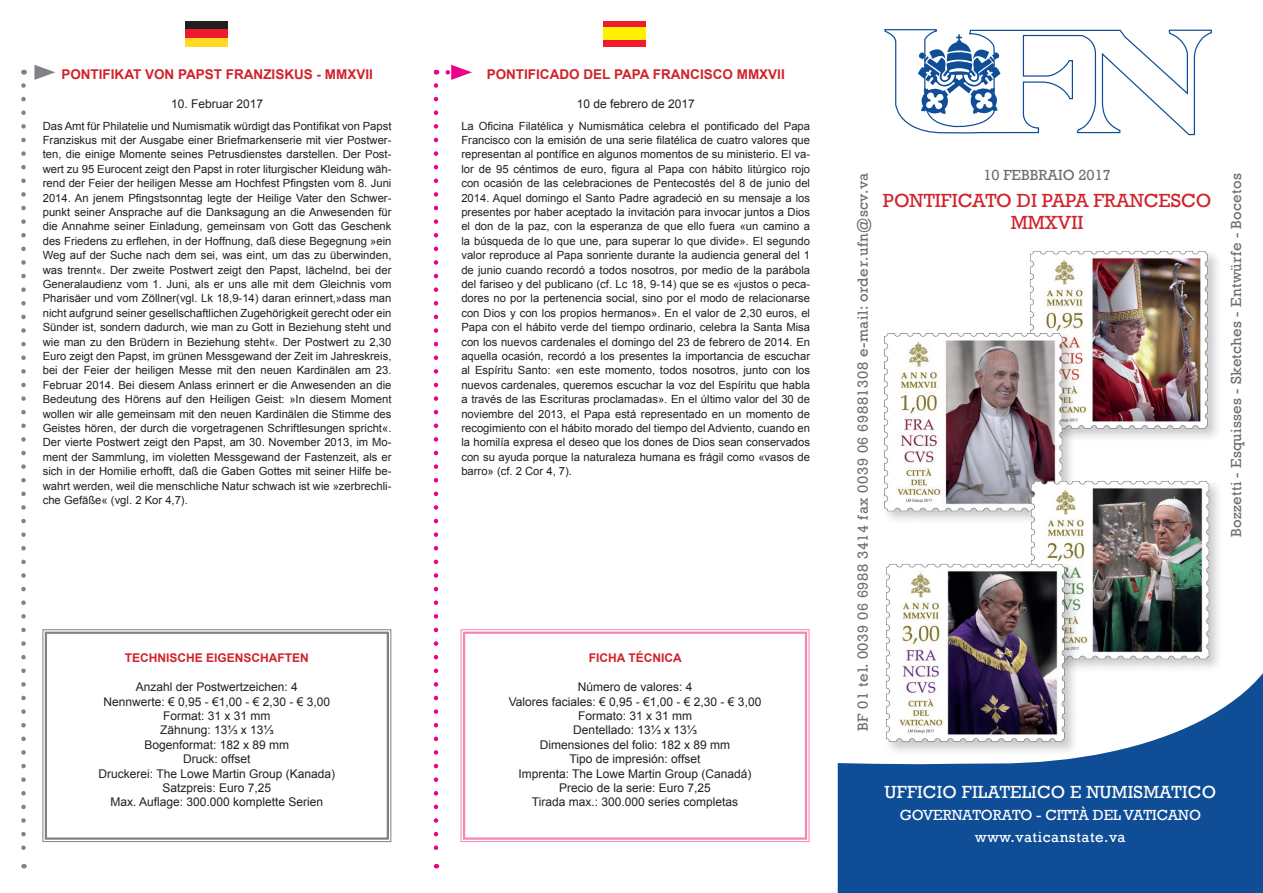
<style>
.page{position:relative;width:1263px;height:893px;background:#fff}
.page>*{position:absolute;margin:0;border:0;box-sizing:border-box;transform-origin:0 0}
.t1{font:19.5px/22.5px "Rockwell";color:#d1232a;text-align:center}
.t2{font:18px "Rockwell";letter-spacing:.01em;color:#fff}
.t3{font:15px "Rockwell";letter-spacing:.04em;color:#6c6d70}
.t4{font:15px/22.2px "Rockwell";color:#fff;text-align:center}
.t5{font:15px "Rockwell";letter-spacing:.02em;color:#6c6d70}
.t6{font:15px "Rockwell";color:#6c6d70}
.t7{font:700 13.5px "Arial";color:#d1232a}
.t8{font:12px/14.4px "Arial";color:#231f20;text-align:center}
.t9{font:700 12px "Arial";color:#d1232a}
.t10{font:11.25px/14.4px "Arial";color:#231f20;text-align:justify}
</style>
<div class="page">
<svg style="left:838px;top:673px;width:425px;height:220px;fill:#0f4d96"></svg>
<div style="left:185px;top:21px;width:42px;height:9px;background:#231f20"></div>
<div style="left:185px;top:38px;width:42px;height:9px;background:#ffd928"></div>
<div style="left:185px;top:30px;width:42px;height:8px;background:#ee1b2c"></div>
<div style="left:604px;top:21px;width:42px;height:25px;background:#ee1b2c"></div>
<div style="left:604px;top:28px;width:42px;height:12px;background:#fff101"></div>
<svg style="left:21px;top:85px;width:5px;height:783px"></svg>
<svg style="left:34px;top:65px;width:21px;height:15px"></svg>
<svg style="left:434px;top:85px;width:4px;height:783px"></svg>
<svg style="left:448px;top:65px;width:24px;height:15px"></svg>
<svg style="left:884px;top:29px;width:328px;height:107px"></svg>
<svg style="left:42px;top:629px;width:350px;height:213px"></svg>
<div style="left:45px;top:632px;width:344px;height:208px;border:2px solid #808285"></div>
<svg style="left:460px;top:629px;width:350px;height:213px"></svg>
<div style="left:463px;top:632px;width:344px;height:208px;border:2px solid #f287b6"></div>
<img style="left:1030px;top:251px;width:187px;height:187px">
<div style="left:881px;top:330px;width:195px;height:195px;background:#231f20;opacity:.25"></div>
<img style="left:881px;top:330px;width:185px;height:186px">
<div style="left:1028px;top:478px;width:196px;height:195px;background:#f8f8f8"></div>
<img style="left:1021px;top:471px;width:195px;height:194px">
<div style="left:884px;top:561px;width:195px;height:196px;background:#231f20;opacity:.25"></div>
<img style="left:877px;top:554px;width:198px;height:199px">
<p class="t7" style="left:61px;top:65px;width:313px">PONTIFIKAT VON PAPST FRANZISKUS - MMXVII</p>
<p class="t8" style="left:171px;top:97px;width:94px">10. Februar 2017</p>
<p class="t10" style="left:43px;top:118px;width:350px">Das Amt für Philatelie und Numismatik würdigt das Pontifikat von Papst Franziskus mit der Ausgabe einer Briefmarkenserie mit vier Postwer&shy;ten, die einige Momente seines Petrusdienstes darstellen. Der Post&shy;wert zu 95 Eurocent zeigt den Papst in roter liturgischer Kleidung wäh&shy;rend der Feier der heiligen Messe am Hochfest Pfingsten vom 8. Juni 2014. An jenem Pfingstsonntag legte der Heilige Vater den Schwer&shy;punkt seiner Ansprache auf die Danksagung an die Anwesenden für die Annahme seiner Einladung, gemeinsam von Gott das Geschenk des Friedens zu erflehen, in der Hoffnung, daß diese Begegnung »ein Weg auf der Suche nach dem sei, was eint, um das zu überwinden, was trennt«. Der zweite Postwert zeigt den Papst, lächelnd, bei der Generalaudienz vom 1. Juni, als er uns alle mit dem Gleichnis vom Pharisäer und vom Zöllner(vgl. Lk 18,9-14) daran erinnert,»dass man nicht aufgrund seiner gesellschaftlichen Zugehörigkeit gerecht oder ein Sünder ist, sondern dadurch, wie man zu Gott in Beziehung steht und wie man zu den Brüdern in Beziehung steht«. Der Postwert zu 2,30<br>Euro zeigt den Papst, im grünen Messgewand der Zeit im Jahreskreis, bei der Feier der heiligen Messe mit den neuen Kardinälen am 23.<br>Februar 2014. Bei diesem Anlass erinnert er die Anwesenden an die Bedeutung des Hörens auf den Heiligen Geist: »In diesem Moment wollen wir alle gemeinsam mit den neuen Kardinälen die Stimme des Geistes hören, der durch die vorgetragenen Schriftlesungen spricht«.<br>Der vierte Postwert zeigt den Papst, am 30. November 2013, im Mo&shy;ment der Sammlung, im violetten Messgewand der Fastenzeit, als er sich in der Homilie erhofft, daß die Gaben Gottes mit seiner Hilfe be&shy;wahrt werden, weil die menschliche Natur schwach ist wie »zerbrechli&shy;che Gefäße« (vgl. 2 Kor 4,7).</p>
<p class="t9" style="left:125px;top:650px;width:186px">TECHNISCHE EIGENSCHAFTEN</p>
<p class="t8" style="left:99px;top:680px;width:238px">Anzahl der Postwertzeichen: 4<br>Nennwerte: € 0,95 - €1,00 - € 2,30 - € 3,00<br>Format: 31 x 31 mm<br>Zähnung: 13⅓ x 13⅓<br>Bogenformat: 182 x 89 mm<br>Druck: offset<br>Druckerei: The Lowe Martin Group (Kanada)<br>Satzpreis: Euro 7,25<br>Max. Auflage: 300.000 komplette Serien</p>
<p class="t7" style="left:487px;top:65px;width:300px">PONTIFICADO DEL PAPA FRANCISCO MMXVII</p>
<p class="t8" style="left:577px;top:97px;width:120px">10 de febrero de 2017</p>
<p class="t10" style="left:461px;top:118px;width:350px">La Oficina Filatélica y Numismática celebra el pontificado del Papa Francisco con la emisión de una serie filatélica de cuatro valores que representan al pontífice en algunos momentos de su ministerio. El va&shy;lor de 95 céntimos de euro, figura al Papa con hábito litúrgico rojo con ocasión de las celebraciones de Pentecostés del 8 de junio del 2014. Aquel domingo el Santo Padre agradeció en su mensaje a los presentes por haber aceptado la invitación para invocar juntos a Dios el don de la paz, con la esperanza de que ello fuera «un camino a la búsqueda de lo que une, para superar lo que divide». El segundo valor reproduce al Papa sonriente durante la audiencia general del 1 de junio cuando recordó a todos nosotros, por medio de la parábola del fariseo y del publicano (cf. Lc 18, 9-14) que se es «justos o peca&shy;dores no por la pertenencia social, sino por el modo de relacionarse con Dios y con los propios hermanos». En el valor de 2,30 euros, el Papa con el hábito verde del tiempo ordinario, celebra la Santa Misa con los nuevos cardenales el domingo del 23 de febrero de 2014. En aquella ocasión, recordó a los presentes la importancia de escuchar al Espíritu Santo: «en este momento, todos nosotros, junto con los nuevos cardenales, queremos escuchar la voz del Espíritu que habla a través de las Escrituras proclamadas». En el último valor del 30 de noviembre del 2013, el Papa está representado en un momento de recogimiento con el hábito morado del tiempo del Adviento, cuando en la homilía expresa el deseo que los dones de Dios sean conservados con su ayuda porque la naturaleza humana es frágil como «vasos de barro» (cf. 2 Cor 4, 7).</p>
<p class="t9" style="left:589px;top:650px;width:94px">FICHA TÉCNICA</p>
<p class="t8" style="left:509px;top:680px;width:254px">Número de valores: 4<br>Valores faciales: € 0,95 - €1,00 - € 2,30 - € 3,00<br>Formato: 31 x 31 mm<br>Dentellado: 13⅓ x 13⅓<br>Dimensiones del folio: 182 x 89 mm<br>Tipo de impresión: offset<br>Imprenta: The Lowe Martin Group (Canadá)<br>Precio de la serie: Euro 7,25<br>Tirada max.: 300.000 series completas</p>
<h3 class="t6" style="left:983px;top:166px;width:129px">10 FEBBRAIO 2017</h3>
<h1 class="t1" style="left:883px;top:189px;width:330px">PONTIFICATO DI PAPA FRANCESCO<br>MMXVII</h1>
<h3 class="t3" style="left:854px;top:731px;width:560px;rotate:-90deg">BF 01 tel. 0039 06 6988 3414 fax 0039 06 69881308 e-mail: order.ufn@scv.va</h3>
<h3 class="t5" style="left:1227px;top:537px;width:365px;rotate:-90deg">Bozzetti - Esquisses - Sketches - Entwürfe - Bocetos</h3>
<h2 class="t2" style="left:884px;top:781px;width:333px">UFFICIO FILATELICO E NUMISMATICO</h2>
<h3 class="t4" style="left:900px;top:804px;width:303px">GOVERNATORATO - CITTÀ DEL VATICANO www.vaticanstate.va</h3>
</div>
